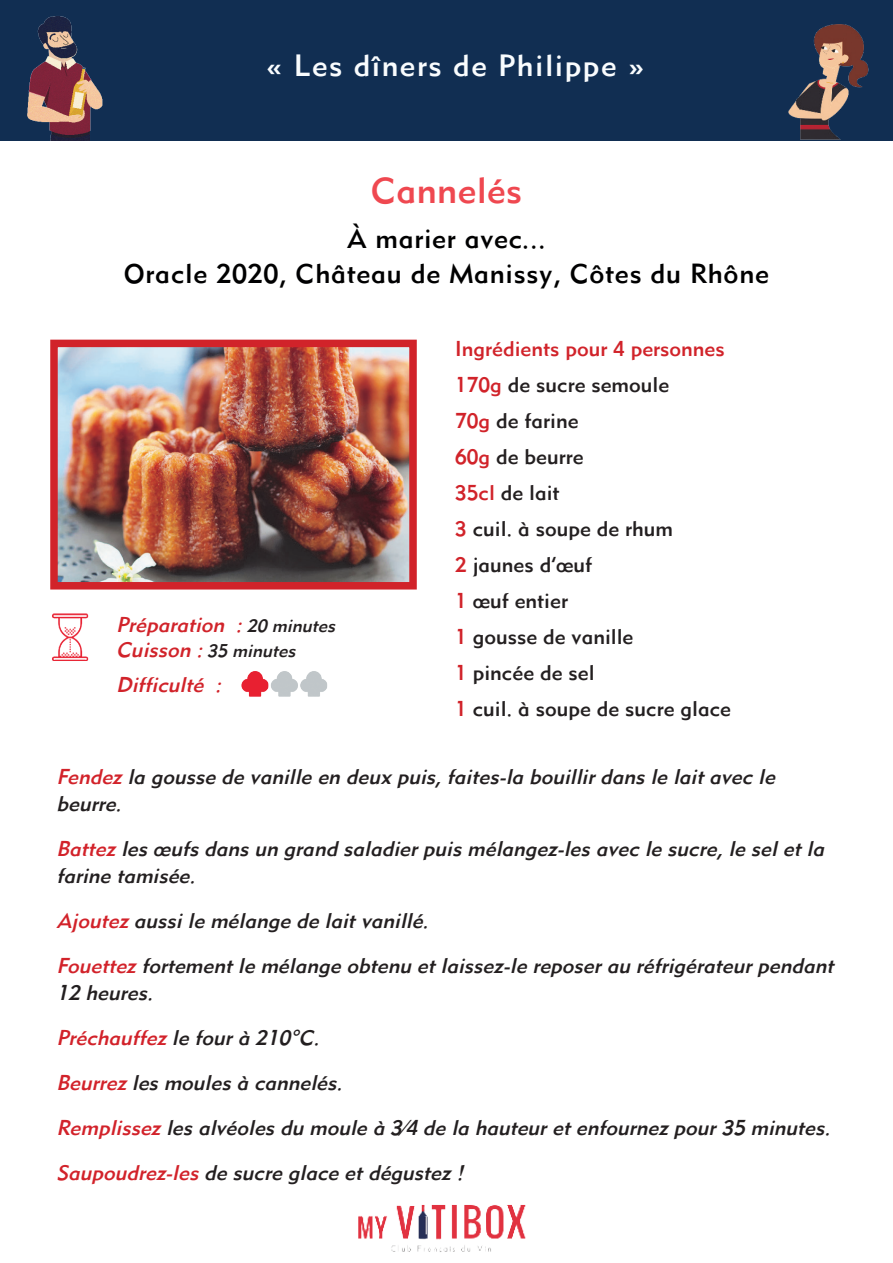
<style>
.page{position:relative;width:893px;height:1263px;background:#fff}
.page>*{position:absolute;margin:0;border:0;box-sizing:border-box;transform-origin:0 0}
.t1{font:36px "Metro Medium LT Two";letter-spacing:.01em;color:#ef4850}
.t2{font:30px "Metro Medium LT Two";letter-spacing:.05em;color:#f9fcfe}
.t3{font:27px/34.5px "Metro Medium LT Two";letter-spacing:.025em;color:#000001;text-align:center}
.t4{font:italic 21px/45px "Metro Medium LT Two";color:#231f20}
.t5{font:21px/36px "Metro Medium LT Two";color:#231f20}
.t6{font:italic 21px "Metro Medium LT Two";color:#d1232a}
.t7{font:italic 18px "Metro Medium LT Two";color:#231f20}
.s1{font-size:18px;color:#231f20}
.s2{font-size:21px;color:#d1232a}
.s3{color:#d1232a}
.s4{color:#d2222a}
</style>
<div class="page">
<div style="left:0;top:0;width:893px;height:140px;background:#112e52"></div>
<img style="left:27px;top:16px;width:76px;height:124px">
<img style="left:788px;top:24px;width:81px;height:116px">
<img style="left:358px;top:1205px;width:168px;height:47px">
<img style="left:59px;top:349px;width:349px;height:231px">
<div style="left:50px;top:340px;width:367px;height:249px;border:8px solid #d1232a"></div>
<img style="left:241px;top:671px;width:87px;height:26px">
<img style="left:52px;top:613px;width:37px;height:48px">
<h2 class="t2" style="left:266px;top:47px;width:380px">« Les dîners de Philippe »</h2>
<h1 class="t1" style="left:371px;top:169px;width:153px">Cannelés</h1>
<p class="t3" style="left:124px;top:222px;width:647px">À marier avec...<br>Oracle 2020, Château de Manissy, Côtes du Rhône</p>
<p class="t6" style="left:116px;top:612px;width:225px">Préparation :<span class="s1">20 minutes</span></p>
<p class="t7" style="left:116px;top:640px;width:185px"><span class="s2">Cuisson :</span>35 minutes</p>
<p class="t6" style="left:116px;top:672px;width:112px">Difficulté :</p>
<p class="t5" style="left:455px;top:330px;width:277px"><span class="s3">Ingrédients pour 4 personnes<br>170g</span> de sucre semoule<br><span class="s3">70g</span> de farine<br><span class="s3">60g</span> de beurre<br><span class="s3">35cl</span> de lait<br><span class="s3">3</span> cuil. à soupe de rhum<br><span class="s3">2</span> jaunes d’œuf<br><span class="s3">1</span> œuf entier<br><span class="s3">1</span> gousse de vanille<br><span class="s3">1</span> pincée de sel<br><span class="s3">1</span> cuil. à soupe de sucre glace</p>
<p class="t4" style="left:56px;top:763px;width:725px;line-height:27px"><span class="s4">Fendez</span>la gousse de vanille en deux puis,faites-la bouillirdansle laitavec le beurre.</p>
<p class="t4" style="left:56px;top:835px;width:774px;line-height:27px"><span class="s4">Battez</span>lesœufsdansun grand saladierpuismélangez-lesavec le sucre,le seletla farine tamisée.</p>
<p class="t4" style="left:56px;top:898px;width:784px"><span class="s4">Ajoutez</span>aussile mélange de laitvanillé.<br><span class="s4">Fouettez</span>fortementle mélange obtenu etlaissez-le reposerau réfrigérateurpendant</p>
<p class="t4" style="left:56px;top:970px;width:781px">12 heures.<br><span class="s4">Préchauffez</span>le fourà 210°C.<br><span class="s4">Beurrez</span>lesmoulesà cannelés.<br><span class="s4">Remplissez</span>lesalvéolesdu moule à 3⁄4 de la hauteuretenfournezpour35 minutes.<br><span class="s4">Saupoudrez-les</span>de sucre glace etdégustez!</p>
</div>
